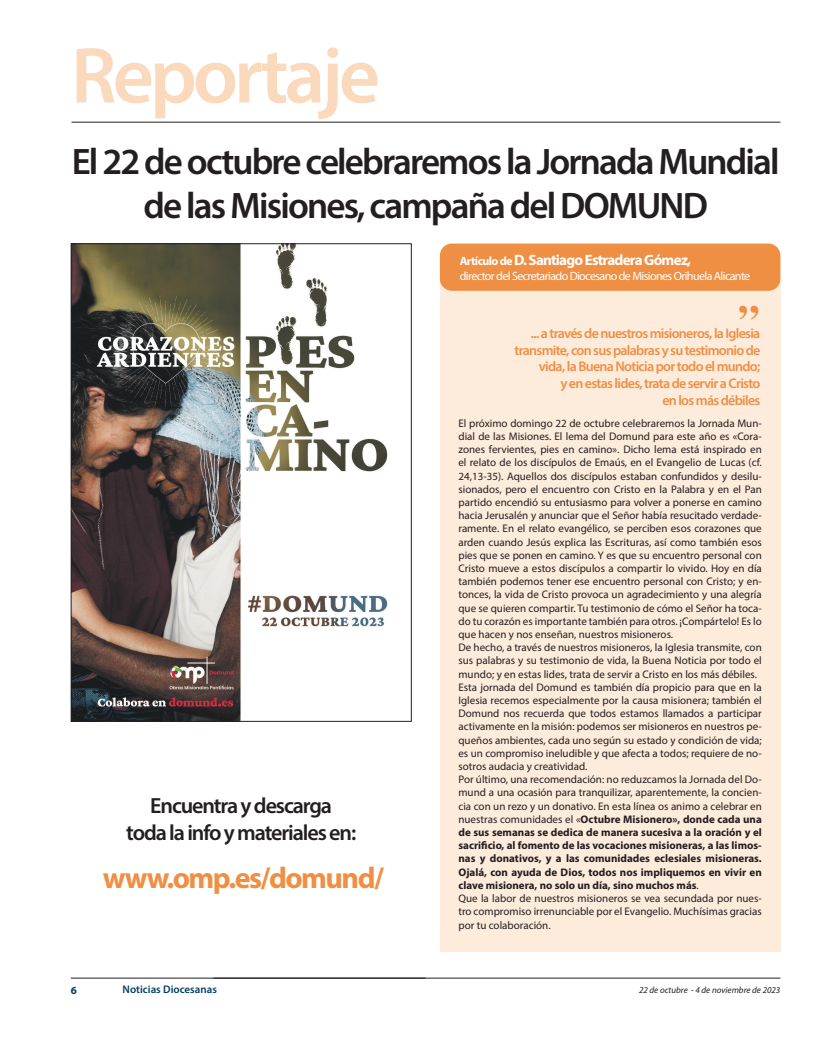
<style>
.page{position:relative;width:823px;height:1049px;background:#fff}
.page>*{position:absolute;margin:0;border:0;box-sizing:border-box;transform-origin:0 0}
.t1{font:600 80px "Myriad Pro";letter-spacing:-.05em;color:#fbd9bd}
.t2{font:700 40px "Times";color:#ef8f44;scale:1.05 1}
.t3{font:600 37px/44.4px "Myriad Pro";letter-spacing:-.05em;color:#231f20;text-align:center}
.t4{font:700 30px "Myriad Pro";letter-spacing:-.05em;color:#ef8f44}
.t5{font:600 22px "Myriad Pro";letter-spacing:-.05em;color:#231f20}
.t6{font:700 15px "Myriad Pro";letter-spacing:-.05em;color:#fff}
.t7{font:600 14px/16.8px "Myriad Pro";letter-spacing:-.05em;color:#ef8f44;text-align:right}
.t8{font:12px "Myriad Pro";letter-spacing:-.05em;color:#fff}
.t9{font:11px/13.2px "Myriad Pro";color:#231f20;text-align:justify}
.t10{font:700 11px/13.2px "Myriad Pro";color:#231f20;text-align:justify}
.t11{font:600 11px "Myriad Pro";color:#043e62}
.t12{font:700 11px "Myriad Pro";color:#043e62}
.t13{font:italic 9px "Myriad Pro";color:#231f20}
.s1{font-size:12px}
.s2{font-weight:400}
</style>
<div class="page">
<hr style="left:71px;top:978px;width:709px;height:1px;background:#231f20">
<div style="left:439px;top:280px;width:341px;height:671px;background:#fdebdb"></div>
<hr style="left:71px;top:122px;width:709px;height:1px;background:#231f20">
<img style="left:73px;top:246px;width:315px;height:473px">
<div style="left:71px;top:244px;width:340px;height:477px;border:1px solid #231f20"></div>
<div style="left:439px;top:244px;width:341px;height:47px;background:#ef8f44;border-radius:12px"></div>
<p class="t1" style="left:71px;top:25px;width:310px">Reportaje</p>
<p class="t3" style="left:72px;top:138px;width:709px">El 22 de octubre celebraremos la Jornada Mundial de las Misiones, campaña del DOMUND</p>
<p class="t6" style="left:459px;top:251px;width:233px"><span class="s1">Artículo de</span> D. Santiago Estradera Gómez,</p>
<p class="t8" style="left:459px;top:268px;width:292px">director del Secretariado Diocesano de Misiones Orihuela Alicante</p>
<p class="t2" style="left:759px;top:344px;width:21px;rotate:-180deg">“</p>
<p class="t5" style="left:150px;top:792px;width:183px">Encuentra y descarga</p>
<p class="t5" style="left:126px;top:818px;width:231px">toda la info y materiales en:</p>
<p class="t4" style="left:103px;top:858px;width:282px">www.omp.es/domund/</p>
<p class="t7" style="left:530px;top:324px;width:231px">... a través de nuestros misioneros, la Iglesia</p>
<p class="t7" style="left:514px;top:341px;width:247px">transmite, con sus palabras y su testimonio de vida, la Buena Noticia por todo el mundo;</p>
<p class="t7" style="left:560px;top:375px;width:201px">y en estas lides, trata de servir a Cristo</p>
<p class="t7" style="left:662px;top:392px;width:99px">en los más débiles</p>
<p class="t9" style="left:458px;top:416px;width:305px">El próximo domingo 22 de octubre celebraremos la Jornada Mun&shy;dial de las Misiones. El lema del Domund para este año es «Cora&shy;zones fervientes, pies en camino». Dicho lema está inspirado en el relato de los discípulos de Emaús, en el Evangelio de Lucas (cf.<br>24,13-35). Aquellos dos discípulos estaban confundidos y desilu&shy;sionados, pero el encuentro con Cristo en la Palabra y en el Pan partido encendió su entusiasmo para volver a ponerse en camino hacia Jerusalén y anunciar que el Señor había resucitado verdade&shy;ramente. En el relato evangélico, se perciben esos corazones que arden cuando Jesús explica las Escrituras, así como también esos pies que se ponen en camino. Y es que su encuentro personal con Cristo mueve a estos discípulos a compartir lo vivido. Hoy en día también podemos tener ese encuentro personal con Cristo; y en&shy;tonces, la vida de Cristo provoca un agradecimiento y una alegría que se quieren compartir. Tu testimonio de cómo el Señor ha toca&shy;do tu corazón es importante también para otros. ¡Compártelo! Es lo que hacen y nos enseñan, nuestros misioneros.</p>
<p class="t9" style="left:458px;top:641px;width:305px">De hecho, a través de nuestros misioneros, la Iglesia transmite, con sus palabras y su testimonio de vida, la Buena Noticia por todo el mundo; y en estas lides, trata de servir a Cristo en los más débiles.</p>
<p class="t9" style="left:458px;top:680px;width:305px">Esta jornada del Domund es también día propicio para que en la Iglesia recemos especialmente por la causa misionera; también el Domund nos recuerda que todos estamos llamados a participar activamente en la misión: podemos ser misioneros en nuestros pe&shy;queños ambientes, cada uno según su estado y condición de vida; es un compromiso ineludible y que afecta a todos; requiere de no&shy;sotros audacia y creatividad.</p>
<p class="t10" style="left:458px;top:772px;width:305px"><span class="s2">Por último, una recomendación: no reduzcamos la Jornada del Do&shy;mund a una ocasión para tranquilizar, aparentemente, la concien&shy;cia con un rezo y un donativo. En esta línea os animo a celebrar en nuestras comunidades el «</span>Octubre Misionero», donde cada una de sus semanas se dedica de manera sucesiva a la oración y el sacrificio, al fomento de las vocaciones misioneras, a las limos&shy;nas y donativos, y a las comunidades eclesiales misioneras.<br>Ojalá, con ayuda de Dios, todos nos impliquemos en vivir en clave misionera, no solo un día, sino muchos más<span class="s2">.</span></p>
<p class="t9" style="left:458px;top:891px;width:305px">Que la labor de nuestros misioneros se vea secundada por nues&shy;tro compromiso irrenunciable por el Evangelio. Muchísimas gracias por tu colaboración.</p>
<p class="t12" style="left:71px;top:982px;width:8px">6</p>
<p class="t11" style="left:122px;top:982px;width:96px">Noticias Diocesanas</p>
<p class="t13" style="left:638px;top:984px;width:143px">22 de octubre - 4 de noviembre de 2023</p>
</div>
